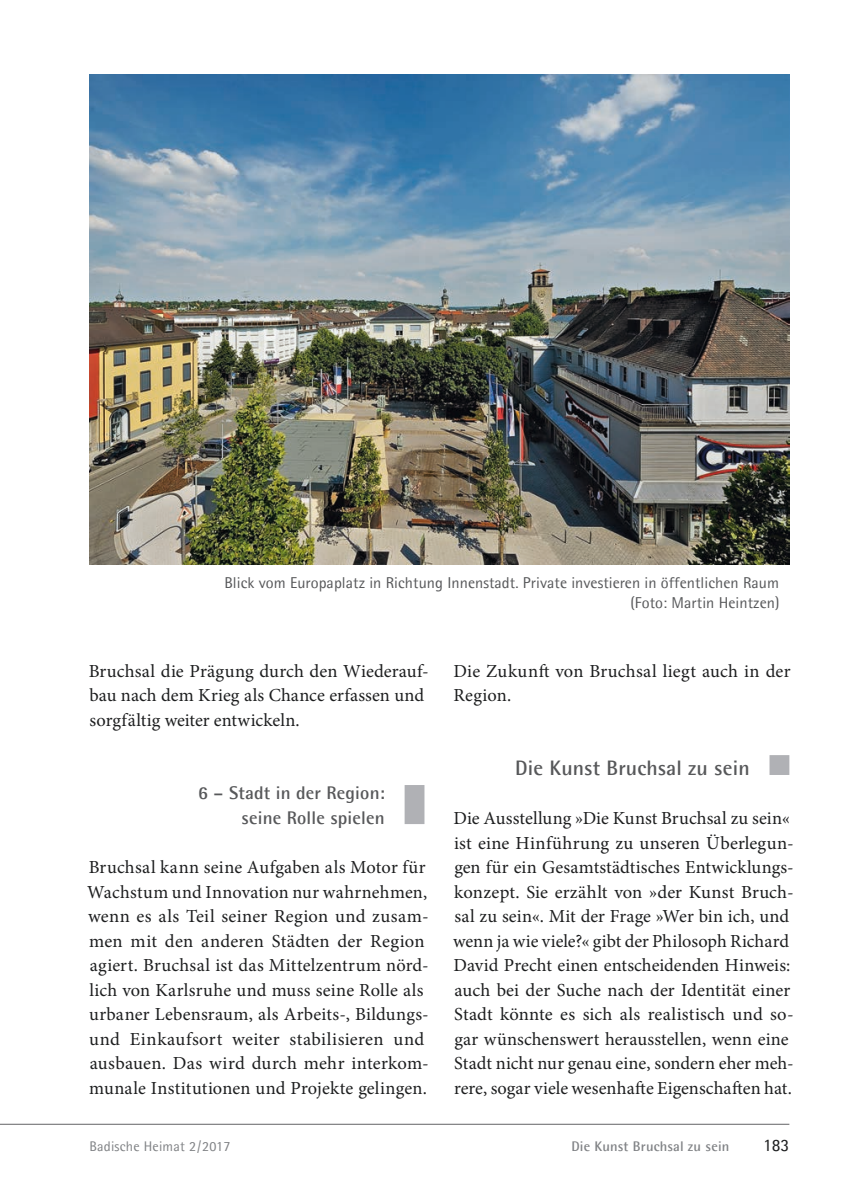
<style>
.page{position:relative;width:844px;height:1191px;background:#fff}
.page>*{position:absolute;margin:0;border:0;box-sizing:border-box;transform-origin:0 0}
.t1{font:700 21px "Agfa Rotis Semisans";letter-spacing:.01em;color:#57585a}
.t2{font:18.38px/24.5px "Minion Pro";letter-spacing:.01em;color:#1d1e1f}
.t3{font:700 18.38px/24.5px "Agfa Rotis Semisans";letter-spacing:.01em;color:#57585a;text-align:right}
.t4{font:17.5px "Agfa Rotis Semisans";color:#1d1e1f}
.t5{font:15.75px/20.1px "Agfa Rotis Semisans";letter-spacing:.005em;color:#57585a;text-align:right}
.t6{font:700 14px "Agfa Rotis Semisans";letter-spacing:.015em;color:#808285}
.t7{font:14px "Agfa Rotis Semisans";letter-spacing:.015em;color:#808285}
</style>
<div class="page">
<hr style="left:0;top:1124px;width:789px;height:1px;background:#636366">
<div style="left:404px;top:785px;width:20px;height:39px;background:#b0b1b5"></div>
<div style="left:769px;top:755px;width:20px;height:20px;background:#b0b1b5"></div>
<img style="left:89px;top:74px;width:700px;height:490px">
<p class="t5" style="left:224px;top:572px;width:556px">Blick vom Europaplatz in Richtung Innenstadt. Private investieren in öffentlichen Raum (Foto: Martin Heintzen)</p>
<p class="t2" style="left:89px;top:660px;width:341px">Bruchsal die Prägung durch den Wiederauf&shy;bau nach dem Krieg als Chance erfassen und sorgfältig weiter entwickeln.</p>
<p class="t3" style="left:198px;top:780px;width:188px">6 – Stadt in der Region: seine Rolle spielen</p>
<p class="t2" style="left:87px;top:856px;width:343px">Bruchsal kann seine Aufgaben als Motor für Wachstum und Innovation nur wahrnehmen, wenn es als Teil seiner Region und zusam&shy;men mit den anderen Städten der Region agiert. Bruchsal ist das Mittelzentrum nörd&shy;lich von Karlsruhe und muss seine Rolle als urbaner Lebensraum, als Arbeits-, Bildungs&shy;und Einkaufsort weiter stabilisieren und ausbauen. Das wird durch mehr interkom&shy;munale Institutionen und Projekte gelingen.</p>
<p class="t2" style="left:453px;top:660px;width:338px">Die Zukunft von Bruchsal liegt auch in der<br>Region.</p>
<p class="t1" style="left:515px;top:755px;width:236px">Die Kunst Bruchsal zu sein</p>
<p class="t2" style="left:453px;top:807px;width:342px">Die Ausstellung »Die Kunst Bruchsal zu sein« ist eine Hinführung zu unseren Überlegun&shy;gen für ein Gesamtstädtisches Entwicklungs&shy;konzept. Sie erzählt von »der Kunst Bruch&shy;sal zu sein«. Mit der Frage »Wer bin ich, und wenn ja wie viele?« gibt der Philosoph Richard David Precht einen entscheidenden Hinweis: auch bei der Suche nach der Identität einer Stadt könnte es sich als realistisch und so&shy;gar wünschenswert herausstellen, wenn eine Stadt nicht nur genau eine, sondern eher meh&shy;rere, sogar viele wesenhafte Eigenschaften hat.</p>
<p class="t7" style="left:89px;top:1137px;width:142px">Badische Heimat 2 / 2017</p>
<p class="t6" style="left:571px;top:1137px;width:159px">Die Kunst Bruchsal zu sein</p>
<p class="t4" style="left:762px;top:1134px;width:28px">183</p>
</div>
